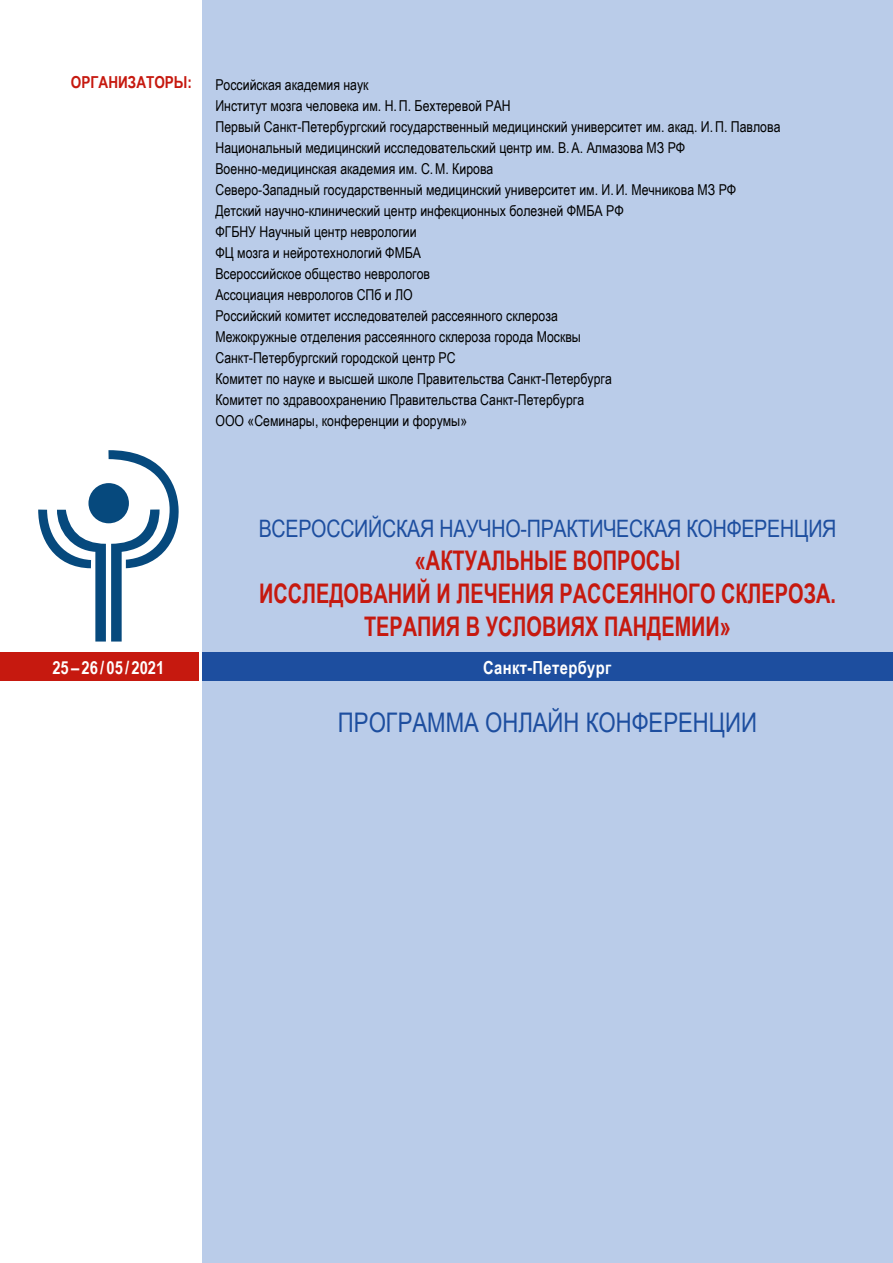
<style>
.page{position:relative;width:893px;height:1263px;background:#fff}
.page>*{position:absolute;margin:0;border:0;box-sizing:border-box;transform-origin:0 0}
.t1{font:700 27px/33px "Arial Narrow";color:#c6190f;text-align:center;scale:.9 1}
.t2{font:27px "Arial Narrow";color:#1d4e9f}
.t3{font:24px "Arial Narrow";letter-spacing:-.01em;color:#1d4e9f}
.t4{font:700 18px "Arial Narrow";color:#fff}
.t5{font:700 16.5px "Arial Narrow";color:#c6190f}
.t6{font:15px/21px "Arial Narrow";color:#000}
</style>
<div class="page">
<div style="left:202px;top:0;width:691px;height:1263px;background:#bacce9"></div>
<div style="left:202px;top:652px;width:691px;height:29px;background:#1d4e9f"></div>
<div style="left:0;top:652px;width:199px;height:29px;background:#c6190f"></div>
<svg style="left:38px;top:450px;width:141px;height:191px"></svg>
<p class="t5" style="left:71px;top:70px;width:11px">ОРГАНИЗАТОРЫ</p>
<p class="t5" style="left:187px;top:70px;width:6px">:</p>
<p class="t6" style="left:215px;top:73px;width:567px">Российская академия наук<br>Институт мозга человека им. Н . П . Бехтеревой РАН<br>Первый Санкт-Петербургский государственный медицинский университет им. акад. И. П . Павлова Национальный медицинский исследовательский центр им. В. А. Алмазова МЗ РФ Военно-медицинская академия им. С. М . Кирова<br>Северо-Западный государственный медицинский университет им. И . И . Мечникова МЗ РФ<br>Детский научно-клинический центр инфекционных болезней ФМ БА РФ<br>ФГБНУ Научный центр неврологии<br>ФЦ мозга и нейротехнологий ФМ БА<br>Всероссийское общество неврологов<br>Ассоциация неврологов СПб и ЛО<br>Российский комитет исследователей рассеянного склероза<br>Межокружные отделения рассеянного склероза города Москвы<br>Санкт-Петербургский городской центр РС<br>Комитет по науке и высшей школе Правительства Санкт-Петербурга<br>Комитет по здравоохранению Правительства Санкт-Петербурга<br>ООО</p>
<p class="t6" style="left:248px;top:409px;width:221px">«Семинары, конференции и форумы»</p>
<p class="t4" style="left:52px;top:654px;width:113px">25–26/05/2021</p>
<h2 class="t3" style="left:259px;top:511px;width:282px">ВСЕРОССИЙСКАЯ НАУЧНО-ПРАК</h2>
<h2 class="t3" style="left:578px;top:511px;width:124px">ТИЧЕСКАЯ КОНФЕРЕНЦИ</h2>
<h2 class="t3" style="left:822px;top:511px;width:16px">Я</h2>
<h1 class="t1" style="left:259px;top:543px;width:643px">«актуальные вопросы<br>исследований и лечения рассеянного склероза. терапия в условиях пандемии»</h1>
<p class="t4" style="left:483px;top:654px;width:130px">Санкт-Петербург</p>
<h1 class="t2" style="left:338px;top:702px;width:421px">программа онлайн конференции</h1>
</div>
